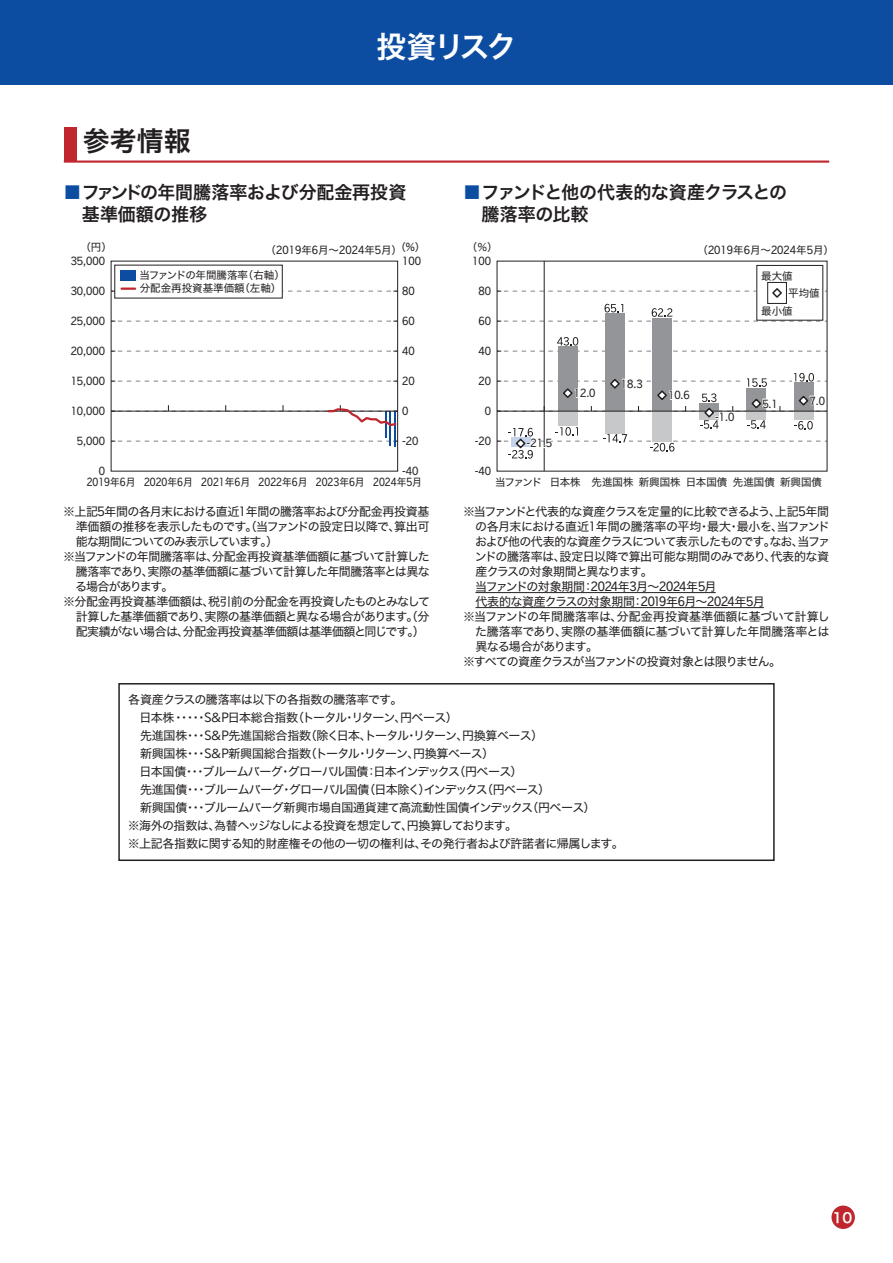
<style>
.page{position:relative;width:893px;height:1263px;background:#fff}
.page>*{position:absolute;margin:0;border:0;box-sizing:border-box;transform-origin:0 0}
.t1{font:30px "Hira Kaku Std N W6";letter-spacing:-.09em;color:#fff}
.t2{font:27px "Hira Kaku Std N W6";color:#231f20}
.t3{font:18px/22.5px "Hira Kaku Std N W6";letter-spacing:-.015em;color:#231f20}
.t4{font:18px/22.5px "Hira Kaku Std N W6";letter-spacing:-.035em;color:#231f20}
.t5{font:13.8px "Hira Kaku Std N W6";color:#fff}
.t6{font:12px/18px "Hira Kaku Std N W4";letter-spacing:-.05em;color:#231f20}
.t7{font:12px "Hira Kaku Std N W4";letter-spacing:-.09em;color:#231f20}
.t8{font:12px "Hira Kaku Std N W4";letter-spacing:-.08em;color:#231f20}
.t9{font:12px "Hira Kaku Std N W4";letter-spacing:-.005em;color:#231f20}
.t10{font:12px "Hira Kaku Std N W4";letter-spacing:-.03em;color:#231f20}
.t11{font:12px "Hira Kaku Std N W4";letter-spacing:-.085em;color:#231f20}
.t12{font:12px "Hira Kaku Std N W4";letter-spacing:-.115em;color:#231f20}
.t13{font:12px "Hira Kaku Std N W4";letter-spacing:-.11em;color:#231f20}
.t14{font:12px "Hira Kaku Std N W4";letter-spacing:-.075em;color:#231f20}
.t15{font:12px "Hira Kaku Std N W4";letter-spacing:-.095em;color:#231f20}
.t16{font:10.5px "Rakuten Global R";color:#231f20}
.t17{font:10.5px/13.5px "Hira Kaku Std N W4";color:#231f20}
.t18{font:10.5px "Rakuten Global R";color:#231f20;scale:.93 1}
.s1{color:#0d4da1}
.s2{font-family:"Hira Kaku Std N W4"}
.s3{font-family:"Rakuten Global R"}
</style>
<div class="page">
<div style="left:831px;top:1205px;width:24px;height:24px;background:#c0262d;border-radius:50%"></div>
<div style="left:0;top:0;width:893px;height:85px;background:#0d4da1"></div>
<div style="left:64px;top:128px;width:13px;height:34px;background:#c0262d"></div>
<svg style="left:64px;top:162px;width:13px;height:1px"></svg>
<hr style="left:77px;top:161px;width:752px;height:2px;background:#c0262d">
<svg style="left:113px;top:441px;width:281px;height:1px"></svg>
<svg style="left:113px;top:381px;width:283px;height:1px"></svg>
<svg style="left:113px;top:351px;width:283px;height:1px"></svg>
<svg style="left:113px;top:321px;width:283px;height:1px"></svg>
<hr style="left:385px;top:411px;width:2px;height:26px;background:#0d4da1">
<hr style="left:390px;top:411px;width:1px;height:35px;background:#0d4da1">
<hr style="left:394px;top:411px;width:2px;height:36px;background:#0d4da1">
<svg style="left:113px;top:405px;width:283px;height:22px"></svg>
<div style="left:120px;top:270px;width:16px;height:10px;background:#0d4da1"></div>
<svg style="left:111px;top:288px;width:287px;height:4px"></svg>
<div style="left:558px;top:347px;width:19px;height:64px;background:#939598"></div>
<div style="left:605px;top:313px;width:19px;height:98px;background:#939598"></div>
<div style="left:652px;top:318px;width:20px;height:93px;background:#939598"></div>
<hr style="left:544px;top:261px;width:1px;height:210px;background:#231f20">
<svg style="left:497px;top:337px;width:330px;height:15px"></svg>
<svg style="left:497px;top:373px;width:330px;height:86px"></svg>
<div style="left:757px;top:265px;width:66px;height:55px;border:1px solid #231f20"></div>
<div style="left:767px;top:282px;width:20px;height:22px;border:1px solid #231f20"></div>
<svg style="left:497px;top:287px;width:330px;height:35px"></svg>
<hr style="left:475px;top:592px;width:241px;height:1px;background:#231f20">
<hr style="left:475px;top:607px;width:289px;height:1px;background:#231f20">
<div style="left:118px;top:683px;width:657px;height:178px;border:2px solid #231f20"></div>
<h1 class="t1" style="left:376px;top:24px;width:142px">投資リスク</h1>
<h2 class="t2" style="left:83px;top:120px;width:109px">参考情報</h2>
<h3 class="t3" style="left:63px;top:181px;width:344px"><span class="s1">■</span>ファンドの年間騰落率および分配金再投資　基準価額の推移</h3>
<h3 class="t4" style="left:463px;top:181px;width:325px"><span class="s1">■</span>ファンドと他の代表的な資産クラスとの　騰落率の比較</h3>
<p class="t16" style="left:266px;top:243px;width:138px"><span class="s2">（</span>2019<span class="s2">年</span>6<span class="s2">月～</span>2024<span class="s2">年</span>5<span class="s2">月）</span></p>
<p class="t17" style="left:467px;top:240px;width:32px">（％）</p>
<p class="t17" style="left:81px;top:240px;width:33px">（円）</p>
<p class="t17" style="left:395px;top:240px;width:31px">（<span class="s3">%</span>）</p>
<p class="t16" style="left:697px;top:243px;width:138px"><span class="s2">（</span>2019<span class="s2">年</span>6<span class="s2">月～</span>2024<span class="s2">年</span>5<span class="s2">月）</span></p>
<p class="t16" style="left:71px;top:254px;width:36px">35,000</p>
<p class="t16" style="left:402px;top:254px;width:20px">100</p>
<p class="t16" style="left:472px;top:254px;width:20px">100</p>
<p class="t16" style="left:71px;top:284px;width:36px">30,000</p>
<p class="t16" style="left:71px;top:314px;width:36px">25,000</p>
<p class="t17" style="left:139px;top:268px;width:147px">当ファンドの年間騰落率（右軸）分配金再投資基準価額（左軸）</p>
<p class="t16" style="left:402px;top:284px;width:14px">80</p>
<p class="t16" style="left:402px;top:314px;width:14px">60</p>
<p class="t16" style="left:478px;top:284px;width:14px">80</p>
<p class="t16" style="left:478px;top:314px;width:14px">60</p>
<p class="t17" style="left:761px;top:269px;width:33px">最大値</p>
<p class="t17" style="left:761px;top:304px;width:33px">最小値</p>
<p class="t17" style="left:788px;top:286px;width:33px">平均値</p>
<p class="t16" style="left:71px;top:344px;width:36px">20,000</p>
<p class="t16" style="left:402px;top:344px;width:14px">40</p>
<p class="t16" style="left:478px;top:344px;width:14px">40</p>
<p class="t16" style="left:71px;top:374px;width:36px">15,000</p>
<p class="t16" style="left:71px;top:404px;width:36px">10,000</p>
<p class="t16" style="left:402px;top:374px;width:14px">20</p>
<p class="t16" style="left:402px;top:404px;width:8px">0</p>
<p class="t16" style="left:478px;top:374px;width:14px">20</p>
<p class="t16" style="left:485px;top:404px;width:8px">0</p>
<p class="t16" style="left:574px;top:386px;width:23px">12.0</p>
<p class="t16" style="left:621px;top:377px;width:23px">18.3</p>
<p class="t16" style="left:668px;top:388px;width:23px">10.6</p>
<p class="t16" style="left:715px;top:410px;width:21px">-1.0</p>
<p class="t16" style="left:762px;top:396px;width:17px">5.1</p>
<p class="t16" style="left:809px;top:394px;width:17px">7.0</p>
<p class="t16" style="left:77px;top:434px;width:30px">5,000</p>
<p class="t16" style="left:402px;top:434px;width:18px">-20</p>
<p class="t16" style="left:475px;top:434px;width:18px">-20</p>
<p class="t16" style="left:527px;top:436px;width:27px">-21.5</p>
<p class="t16" style="left:99px;top:464px;width:8px">0</p>
<p class="t16" style="left:402px;top:464px;width:18px">-40</p>
<p class="t18" style="left:87px;top:475px;width:362px">2019<span class="s2">年</span>6<span class="s2">月</span> 2020<span class="s2">年</span>6<span class="s2">月</span> 2021<span class="s2">年</span>6<span class="s2">月</span> 2022<span class="s2">年</span>6<span class="s2">月</span> 2023<span class="s2">年</span>6<span class="s2">月</span> 2024<span class="s2">年</span>5<span class="s2">月</span></p>
<p class="t16" style="left:475px;top:464px;width:18px">-40</p>
<p class="t17" style="left:495px;top:475px;width:329px">当ファンド 日本株 先進国株新興国株日本国債先進国債新興国債</p>
<p class="t6" style="left:63px;top:502px;width:368px">※上記<span class="s3">5</span>年間の各月末における直近<span class="s3">1</span>年間の騰落率および分配金再投資基</p>
<p class="t6" style="left:76px;top:517px;width:355px">準価額の推移を表示したものです。（当ファンドの設定日以降で、算出可</p>
<p class="t13" style="left:76px;top:532px;width:204px">能な期間についてのみ表示しています。）</p>
<p class="t6" style="left:63px;top:547px;width:368px">※当ファンドの年間騰落率は、分配金再投資基準価額に基づいて計算した</p>
<p class="t6" style="left:76px;top:562px;width:355px">騰落率であり、実際の基準価額に基づいて計算した年間騰落率とは異な</p>
<p class="t15" style="left:75px;top:577px;width:100px">る場合があります。</p>
<p class="t6" style="left:63px;top:592px;width:368px">※分配金再投資基準価額は、税引前の分配金を再投資したものとみなして</p>
<p class="t6" style="left:76px;top:607px;width:355px">計算した基準価額であり、実際の基準価額と異なる場合があります。（分</p>
<p class="t6" style="left:76px;top:622px;width:351px">配実績がない場合は、分配金再投資基準価額は基準価額と同じです。）</p>
<p class="t8" style="left:463px;top:502px;width:368px">※当ファンドと代表的な資産クラスを定量的に比較できるよう、上記<span class="s3">5</span>年間</p>
<p class="t6" style="left:475px;top:517px;width:356px">の各月末における直近<span class="s3">1</span>年間の騰落率の平均・最大・最小を、当ファンド</p>
<p class="t7" style="left:475px;top:532px;width:356px">および他の代表的な資産クラスについて表示したものです。なお、当ファ</p>
<p class="t6" style="left:475px;top:547px;width:356px">ンドの騰落率は、設定日以降で算出可能な期間のみであり、代表的な資</p>
<p class="t7" style="left:475px;top:562px;width:179px">産クラスの対象期間と異なります。</p>
<p class="t12" style="left:475px;top:577px;width:243px">当ファンドの対象期間：<span class="s3">2024</span>年<span class="s3">3</span>月～<span class="s3">2024</span>年<span class="s3">5</span>月</p>
<p class="t6" style="left:475px;top:592px;width:291px">代表的な資産クラスの対象期間：<span class="s3">2019</span>年<span class="s3">6</span>月～<span class="s3">2024</span>年<span class="s3">5</span>月</p>
<p class="t9" style="left:463px;top:607px;width:368px">※当ファンドの年間騰落率は、分配金再投資基準価額に基づいて計算し</p>
<p class="t10" style="left:475px;top:622px;width:356px">た騰落率であり、実際の基準価額に基づいて計算した年間騰落率とは</p>
<p class="t14" style="left:475px;top:637px;width:124px">異なる場合があります。</p>
<p class="t11" style="left:463px;top:652px;width:320px">※すべての資産クラスが当ファンドの投資対象とは限りません。</p>
<p class="t6" style="left:128px;top:690px;width:497px">各資産クラスの騰落率は以下の各指数の騰落率です。<br>　日本株・・・・・<span class="s3">S</span>＆<span class="s3">P</span>日本総合指数（トータル・リターン、円ベース）<br>　先進国株・・・<span class="s3">S</span>＆<span class="s3">P</span>先進国総合指数（除く日本、トータル・リターン、円換算ベース）<br>　新興国株・・・<span class="s3">S</span>＆<span class="s3">P</span>新興国総合指数（トータル・リターン、円換算ベース）<br>　日本国債・・・ブルームバーグ・グローバル国債：日本インデックス（円ベース）<br>　先進国債・・・ブルームバーグ・グローバル国債（日本除く）インデックス（円ベース）<br>　新興国債・・・ブルームバーグ新興市場自国通貨建て高流動性国債インデックス（円ベース）<br>※海外の指数は、為替ヘッジなしによる投資を想定して、円換算しております。<br>※上記各指数に関する知的財産権その他の一切の権利は、その発行者および許諾者に帰属します。</p>
<p class="t5" style="left:833px;top:1207px;width:21px">10</p>
</div>
